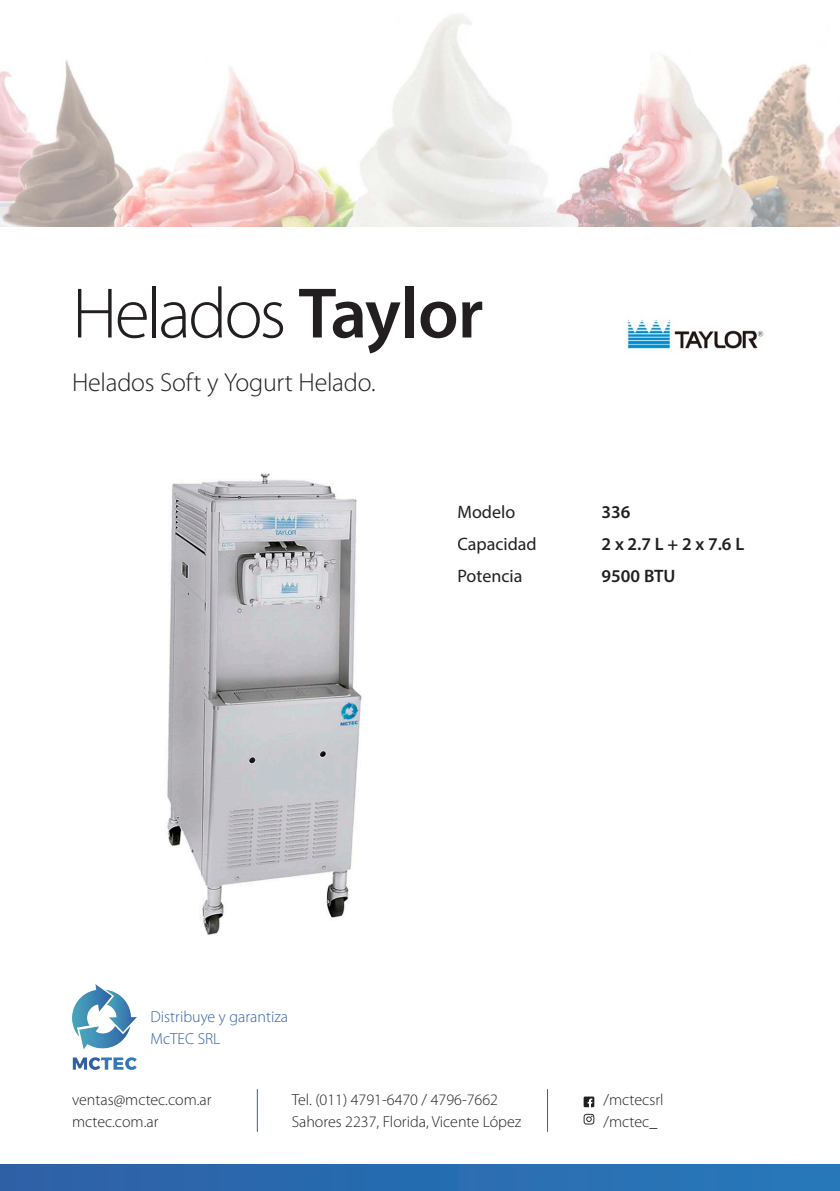
<style>
.page{position:relative;width:840px;height:1191px;background:#fff}
.page>*{position:absolute;margin:0;border:0;box-sizing:border-box;transform-origin:0 0}
.t1{font:300 72px "Myriad Pro";letter-spacing:-.04em;color:#231f20}
.t2{font:300 26px "Myriad Pro";letter-spacing:-.01em;color:#231f20}
.t3{font:18px "Myriad Pro";color:#231f20}
.t4{font:600 18px "Myriad Pro";color:#231f20}
.t5{font:300 16px "Myriad Pro";color:#231f20}
.t6{font:300 16px "Myriad Pro";color:#2e60a6}
.s1{font-weight:600}
</style>
<div class="page">
<div style="left:0;top:1164px;width:839px;height:27px;background:#296cb0"></div>
<img style="left:72px;top:984px;width:64px;height:85px">
<hr style="left:257px;top:1089px;width:1px;height:42px;background:#2e60a6">
<hr style="left:547px;top:1089px;width:1px;height:42px;background:#2e60a6">
<svg style="left:583px;top:1096px;width:11px;height:11px"></svg>
<svg style="left:583px;top:1113px;width:11px;height:11px"></svg>
<img style="left:0;top:14px;width:839px;height:213px">
<img style="left:626px;top:319px;width:138px;height:30px">
<img style="left:167px;top:473px;width:198px;height:463px">
<p class="t1" style="left:72px;top:270px;width:412px">Helados <span class="s1">Taylor</span></p>
<p class="t2" style="left:72px;top:367px;width:305px">Helados Soft y Yogurt Helado.</p>
<p class="t3" style="left:457px;top:501px;width:59px">Modelo</p>
<p class="t4" style="left:601px;top:501px;width:30px">336</p>
<p class="t3" style="left:457px;top:533px;width:81px">Capacidad</p>
<p class="t4" style="left:601px;top:533px;width:144px">2 x 2.7 L + 2 x 7.6 L</p>
<p class="t3" style="left:457px;top:565px;width:66px">Potencia</p>
<p class="t4" style="left:601px;top:565px;width:75px">9500 BTU</p>
<p class="t6" style="left:150px;top:1006px;width:139px">Distribuye y garantiza</p>
<p class="t6" style="left:150px;top:1028px;width:71px">McTEC SRL</p>
<p class="t5" style="left:72px;top:1090px;width:141px">ventas@mctec.com.ar</p>
<p class="t5" style="left:72px;top:1112px;width:88px">mctec.com.ar</p>
<p class="t5" style="left:291px;top:1090px;width:208px">Tel. (011) 4791-6470 / 4796-7662</p>
<p class="t5" style="left:291px;top:1112px;width:231px">Sahores 2237, Florida, Vicente López</p>
<p class="t5" style="left:603px;top:1090px;width:61px">/mctecsrl</p>
<p class="t5" style="left:603px;top:1112px;width:55px">/mctec_</p>
</div>
